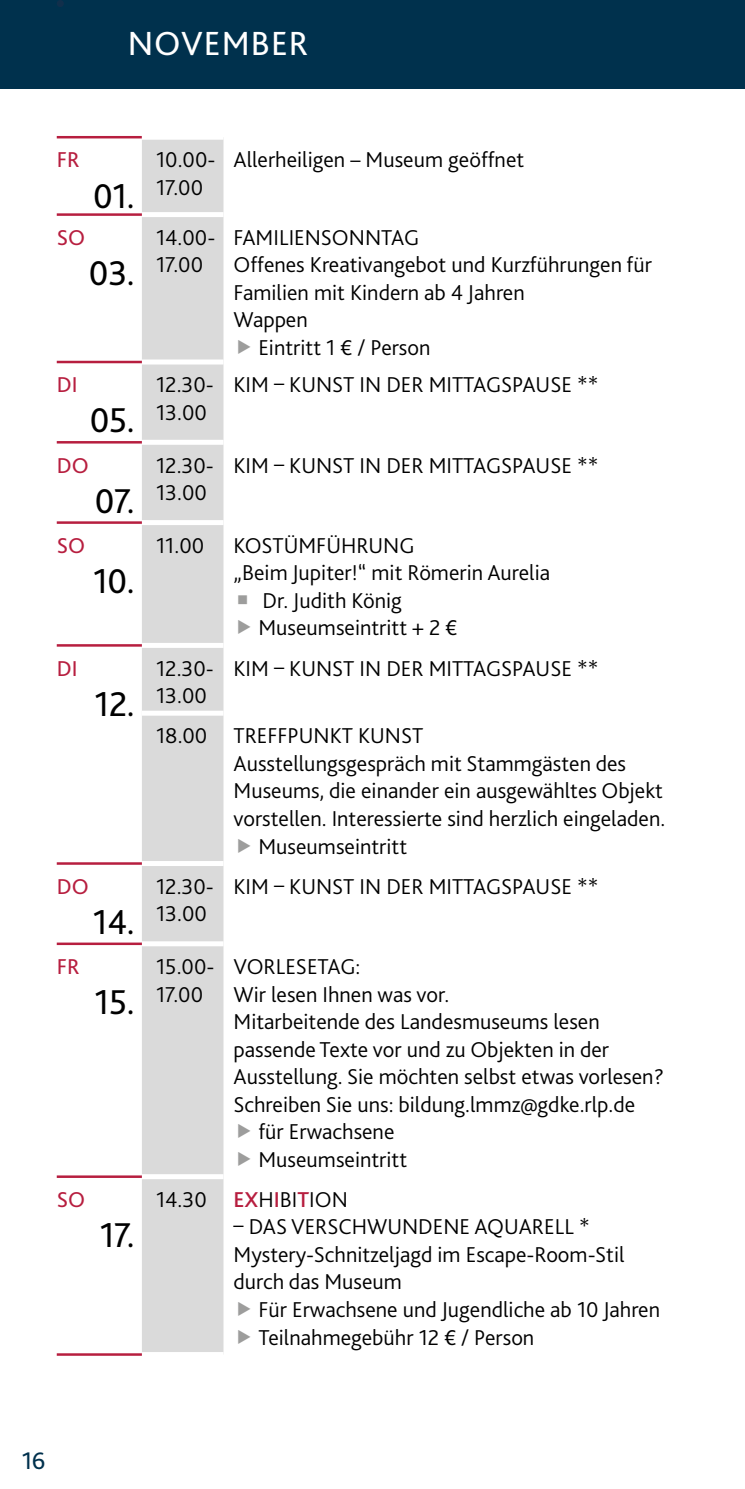
<style>
.page{position:relative;width:745px;height:1489px;background:#fff}
.page>*{position:absolute;margin:0;border:0;box-sizing:border-box;transform-origin:0 0}
.Kalender_Dat{font:36px "Bliss 2";letter-spacing:-.01em;color:#000}
.Monat__wie_Laufzeit{font:35px "Bliss 2";letter-spacing:.03em;color:#fff}
.t1{font:25px "Bliss 2";color:#00314d}
.Kalender_fliess{font:300 22.5px/27.5px "Bliss 2";color:#000}
.kalender_Ü{font:300 22.5px "Bliss 2";color:#000}
.Kalender_Tag{font:22.5px "Bliss 2";color:#b71e3f}
.s1{font-weight:500;color:#b71e3f}
</style>
<div class="page">
<div style="left:0;top:0;width:744px;height:89px;background:#00314d"></div>
<svg style="left:57px;top:138px;width:85px;height:1040px"></svg>
<div style="left:142px;top:140px;width:81px;height:1211px;background:#dadada"></div>
<hr style="left:57px;top:136px;width:85px;height:2px;background:#b71e3f">
<div style="left:142px;top:212px;width:81px;height:5px;background:#fff"></div>
<div style="left:142px;top:359px;width:81px;height:5px;background:#fff"></div>
<div style="left:142px;top:440px;width:81px;height:5px;background:#fff"></div>
<div style="left:142px;top:520px;width:81px;height:5px;background:#fff"></div>
<div style="left:142px;top:643px;width:81px;height:5px;background:#fff"></div>
<div style="left:142px;top:710px;width:81px;height:5px;background:#fff"></div>
<div style="left:142px;top:861px;width:81px;height:5px;background:#fff"></div>
<div style="left:142px;top:941px;width:81px;height:5px;background:#fff"></div>
<div style="left:142px;top:1174px;width:81px;height:5px;background:#fff"></div>
<hr style="left:57px;top:644px;width:85px;height:2px;background:#b71e3f">
<hr style="left:57px;top:862px;width:85px;height:2px;background:#b71e3f">
<hr style="left:57px;top:1353px;width:85px;height:2px;background:#b71e3f">
<hr style="left:57px;top:441px;width:85px;height:2px;background:#b71e3f">
<hr style="left:57px;top:521px;width:85px;height:3px;background:#b71e3f">
<hr style="left:57px;top:942px;width:85px;height:3px;background:#b71e3f">
<hr style="left:57px;top:1175px;width:85px;height:2px;background:#b71e3f">
<hr style="left:57px;top:213px;width:85px;height:3px;background:#b71e3f">
<hr style="left:57px;top:361px;width:85px;height:2px;background:#b71e3f">
<div style="left:57px;top:0;width:7px;height:7px;background:#112f4b;border-radius:50%"></div>
<p class="Monat__wie_Laufzeit" style="left:128px;top:21px;width:182px">NOVEMBER</p>
<p class="Kalender_Tag" style="left:57px;top:146px;width:24px">FR</p>
<p class="Kalender_Dat" style="left:93px;top:173px;width:43px">01.</p>
<p class="Kalender_fliess" style="left:156px;top:146px;width:61px">10.00-<br>17.00</p>
<p class="Kalender_fliess" style="left:233px;top:146px;width:292px">Allerheiligen – Museum geöffnet</p>
<p class="Kalender_Tag" style="left:57px;top:223px;width:30px">SO</p>
<p class="Kalender_Dat" style="left:89px;top:250px;width:47px">03.</p>
<p class="Kalender_Tag" style="left:57px;top:371px;width:22px">DI</p>
<p class="Kalender_Dat" style="left:90px;top:398px;width:46px">05.</p>
<p class="Kalender_Tag" style="left:57px;top:451px;width:33px">DO</p>
<p class="Kalender_Dat" style="left:95px;top:478px;width:41px">07.</p>
<p class="Kalender_Tag" style="left:57px;top:531px;width:30px">SO</p>
<p class="Kalender_Dat" style="left:93px;top:558px;width:43px">10.</p>
<p class="Kalender_Tag" style="left:57px;top:654px;width:22px">DI</p>
<p class="Kalender_Dat" style="left:94px;top:681px;width:42px">12.</p>
<p class="Kalender_Tag" style="left:57px;top:872px;width:33px">DO</p>
<p class="Kalender_Tag" style="left:57px;top:952px;width:24px">FR</p>
<p class="Kalender_Dat" style="left:93px;top:899px;width:43px">14.</p>
<p class="Kalender_Dat" style="left:94px;top:979px;width:42px">15.</p>
<p class="Kalender_Tag" style="left:57px;top:1185px;width:30px">SO</p>
<p class="Kalender_Dat" style="left:100px;top:1212px;width:36px">17.</p>
<p class="Kalender_fliess" style="left:156px;top:223px;width:61px">14.00-<br>17.00</p>
<p class="kalender_Ü" style="left:233px;top:223px;width:187px">FAMILIENSONNTAG</p>
<p class="Kalender_fliess" style="left:233px;top:250px;width:419px">Offenes Kreativangebot und Kurzführungen für<br>Familien mit Kindern ab 4 Jahren</p>
<p class="Kalender_fliess" style="left:233px;top:305px;width:76px">Wappen</p>
<p class="Kalender_fliess" style="left:258px;top:333px;width:173px">Eintritt 1 € / Person</p>
<p class="Kalender_fliess" style="left:156px;top:370px;width:59px">12.30-<br>13.00</p>
<p class="kalender_Ü" style="left:233px;top:371px;width:366px">KIM – KUNST IN DER MITTAGSPAUSE **</p>
<p class="Kalender_fliess" style="left:156px;top:451px;width:59px">12.30-<br>13.00</p>
<p class="kalender_Ü" style="left:233px;top:451px;width:366px">KIM – KUNST IN DER MITTAGSPAUSE **</p>
<p class="Kalender_fliess" style="left:156px;top:531px;width:50px">11.00</p>
<p class="kalender_Ü" style="left:233px;top:531px;width:182px">KOSTÜMFÜHRUNG</p>
<p class="Kalender_fliess" style="left:233px;top:558px;width:318px">„Beim Jupiter!“ mit Römerin Aurelia</p>
<p class="Kalender_fliess" style="left:262px;top:586px;width:141px">Dr. Judith König</p>
<p class="Kalender_fliess" style="left:258px;top:613px;width:200px">Museumseintritt + 2 €</p>
<p class="Kalender_fliess" style="left:156px;top:654px;width:59px">12.30-<br>13.00</p>
<p class="kalender_Ü" style="left:233px;top:654px;width:366px">KIM – KUNST IN DER MITTAGSPAUSE **</p>
<p class="Kalender_fliess" style="left:156px;top:721px;width:53px">18.00</p>
<p class="kalender_Ü" style="left:233px;top:722px;width:191px">TREFFPUNKT KUNST</p>
<p class="Kalender_fliess" style="left:233px;top:749px;width:433px">Ausstellungsgespräch mit Stammgästen des<br>Museums, die einander ein ausgewähltes Objekt vorstellen. Interessierte sind herzlich eingeladen.</p>
<p class="Kalender_fliess" style="left:258px;top:831px;width:150px">Museumseintritt</p>
<p class="Kalender_fliess" style="left:156px;top:872px;width:59px">12.30-<br>13.00</p>
<p class="kalender_Ü" style="left:233px;top:872px;width:366px">KIM – KUNST IN DER MITTAGSPAUSE **</p>
<p class="Kalender_fliess" style="left:156px;top:952px;width:60px">15.00-<br>17.00</p>
<p class="kalender_Ü" style="left:233px;top:952px;width:128px">VORLESETAG:</p>
<p class="Kalender_fliess" style="left:233px;top:979px;width:217px">Wir lesen Ihnen was vor.</p>
<p class="Kalender_fliess" style="left:233px;top:1007px;width:431px">Mitarbeitende des Landesmuseums lesen passende Texte vor und zu Objekten in der Ausstellung. Sie möchten selbst etwas vorlesen?<br>Schreiben Sie uns: bildung.lmmz@gdke.rlp.de</p>
<p class="Kalender_fliess" style="left:258px;top:1117px;width:137px">für Erwachsene</p>
<p class="Kalender_fliess" style="left:258px;top:1144px;width:150px">Museumseintritt</p>
<p class="Kalender_fliess" style="left:156px;top:1185px;width:52px">14.30</p>
<p class="kalender_Ü" style="left:233px;top:1185px;width:116px"><span class="s1">EX</span>H<span class="s1">I</span>BI<span class="s1">T</span>ION</p>
<p class="kalender_Ü" style="left:233px;top:1212px;width:357px">– DAS VERSCHWUNDENE AQUARELL *</p>
<p class="Kalender_fliess" style="left:233px;top:1240px;width:392px">Mystery-Schnitzeljagd im Escape-Room-Stil durch das Museum</p>
<p class="Kalender_fliess" style="left:258px;top:1295px;width:403px">Für Erwachsene und Jugendliche ab 10 Jahren</p>
<p class="Kalender_fliess" style="left:258px;top:1322px;width:277px">Teilnahmegebühr 12 € / Person</p>
<p class="t1" style="left:21px;top:1444px;width:26px">16</p>
</div>
